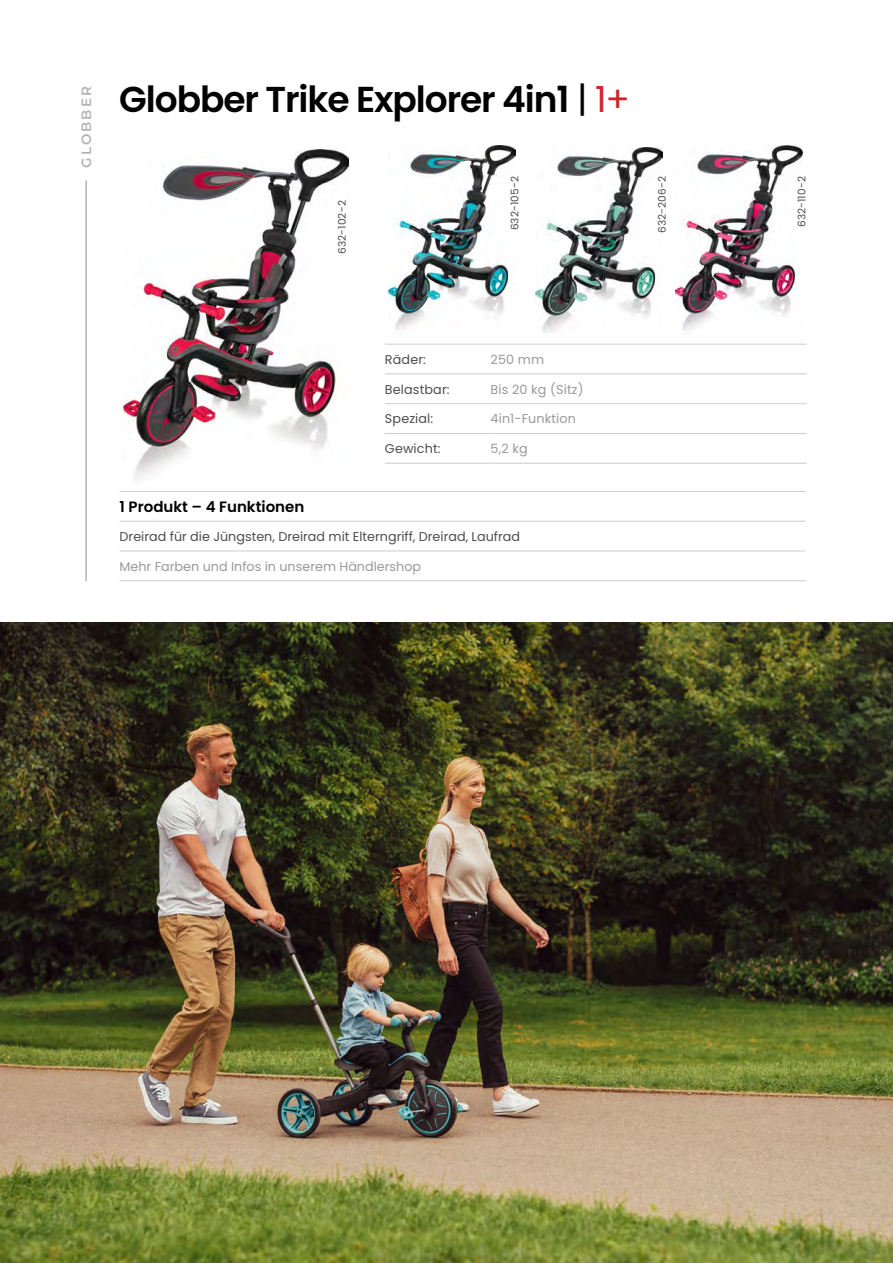
<style>
.page{position:relative;width:893px;height:1263px;background:#fff}
.page>*{position:absolute;margin:0;border:0;box-sizing:border-box;transform-origin:0 0}
.t1{font:600 36px "Poppins";letter-spacing:-.03em;color:#000101}
.t2{font:600 15px "Poppins";color:#000}
.t3{font:600 13.5px "Montserrat";letter-spacing:.15em;color:#b3b3b3}
.t4{font:12.75px "Poppins";color:#4d4d4d}
.t5{font:12.75px "Poppins";color:#999}
.t6{font:10.5px "Poppins";letter-spacing:.01em;color:#4d4d4d}
.s1{font-weight:400}
.s2{font-weight:400;color:#d2232a}
</style>
<div class="page">
<img style="left:675px;top:146px;width:127px;height:184px">
<img style="left:388px;top:146px;width:127px;height:184px">
<img style="left:536px;top:148px;width:127px;height:184px">
<img style="left:124px;top:150px;width:225px;height:330px">
<hr style="left:385px;top:344px;width:106px;height:1px;background:#ccc">
<hr style="left:491px;top:344px;width:316px;height:1px;background:#ccc">
<hr style="left:385px;top:373px;width:106px;height:1px;background:#ccc">
<hr style="left:491px;top:373px;width:316px;height:1px;background:#ccc">
<hr style="left:385px;top:403px;width:106px;height:1px;background:#ccc">
<hr style="left:491px;top:403px;width:316px;height:1px;background:#ccc">
<hr style="left:385px;top:433px;width:106px;height:1px;background:#ccc">
<hr style="left:491px;top:433px;width:316px;height:1px;background:#ccc">
<hr style="left:385px;top:463px;width:106px;height:1px;background:#ccc">
<hr style="left:491px;top:463px;width:316px;height:1px;background:#ccc">
<hr style="left:120px;top:491px;width:686px;height:1px;background:#ccc">
<hr style="left:120px;top:521px;width:686px;height:1px;background:#ccc">
<hr style="left:120px;top:551px;width:686px;height:1px;background:#ccc">
<hr style="left:120px;top:580px;width:686px;height:1px;background:#ccc">
<hr style="left:85px;top:180px;width:2px;height:401px;background:#b3b3b3">
<img style="left:0;top:622px;width:893px;height:641px">
<p class="t3" style="left:77px;top:168px;width:83px;rotate:-90deg">GLOBBER</p>
<h1 class="t1" style="left:119px;top:78px;width:512px">Globber Trike Explorer 4in1 <span class="s1">|</span> <span class="s2">1+</span></h1>
<p class="t6" style="left:336px;top:254px;width:55px;rotate:-90deg">632-102-2</p>
<p class="t6" style="left:509px;top:230px;width:55px;rotate:-90deg">632-105-2</p>
<p class="t6" style="left:796px;top:227px;width:52px;rotate:-90deg">632-110-2</p>
<p class="t6" style="left:656px;top:233px;width:58px;rotate:-90deg">632-206-2</p>
<p class="t4" style="left:385px;top:352px;width:43px">Räder:</p>
<p class="t5" style="left:491px;top:352px;width:55px">250 mm</p>
<p class="t4" style="left:385px;top:382px;width:66px">Belastbar:</p>
<p class="t5" style="left:491px;top:382px;width:94px">Bis 20 kg (Sitz)</p>
<p class="t4" style="left:385px;top:411px;width:50px">Spezial:</p>
<p class="t5" style="left:491px;top:411px;width:87px">4in1-Funktion</p>
<p class="t4" style="left:385px;top:441px;width:57px">Gewicht:</p>
<p class="t5" style="left:491px;top:441px;width:39px">5,2 kg</p>
<p class="t2" style="left:120px;top:498px;width:186px">1 Produkt – 4 Funktionen</p>
<p class="t4" style="left:120px;top:529px;width:402px">Dreirad für die Jüngsten, Dreirad mit Elterngriff, Dreirad, Laufrad</p>
<p class="t5" style="left:120px;top:559px;width:303px">Mehr Farben und Infos in unserem Händlershop</p>
</div>
